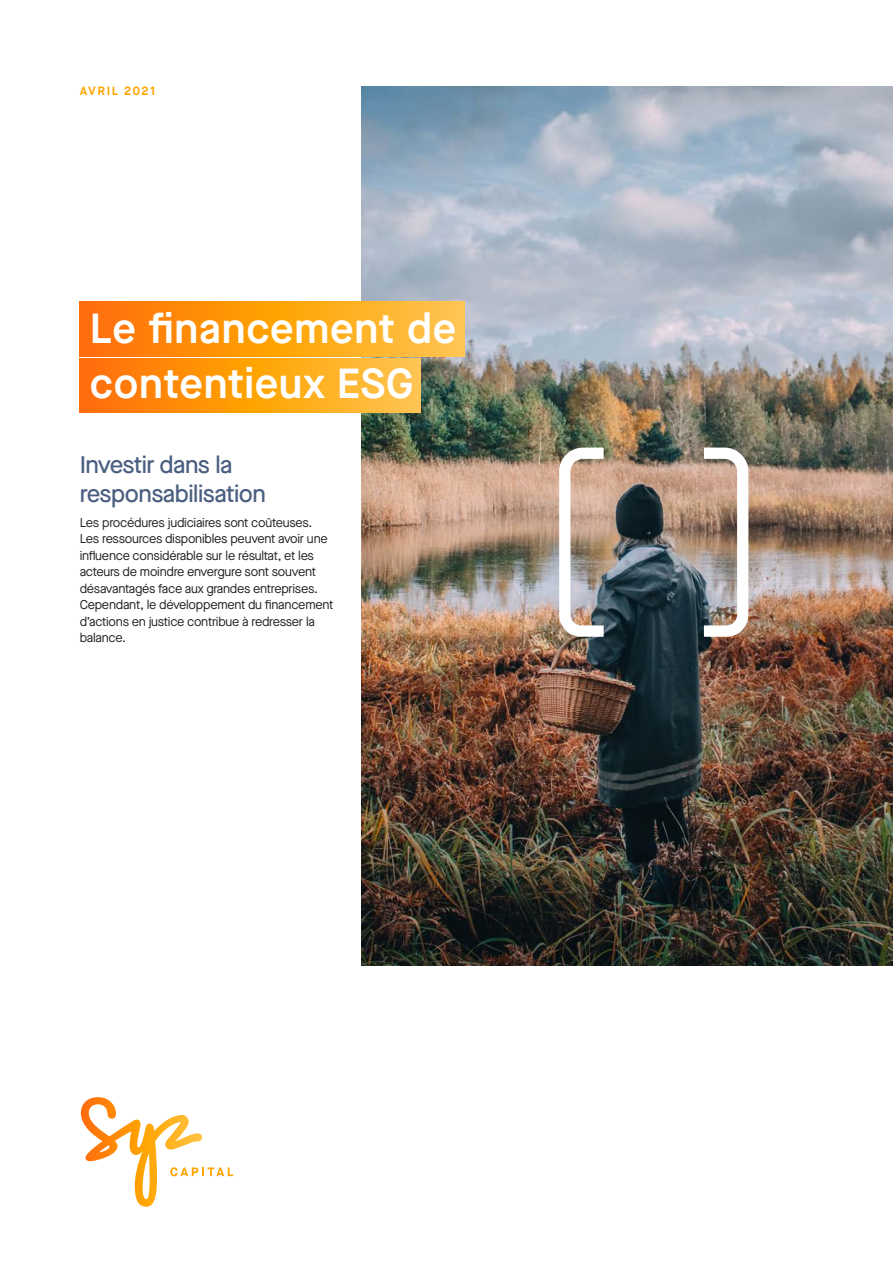
<style>
.page{position:relative;width:893px;height:1263px;background:#fff}
.page>*{position:absolute;margin:0;border:0;box-sizing:border-box;transform-origin:0 0}
.t1{font:600 42px "Maison Neue";letter-spacing:.015em;color:#fff}
.texte{font:500 24px/28.8px "Maison Neue";letter-spacing:-.02em;color:#4b5f80}
.texte-2{font:12.75px/16.5px "Maison Neue";letter-spacing:-.02em;color:#231f20}
.t2{font:700 12px "Maison Neue";letter-spacing:.13em;color:#ffa400}
</style>
<div class="page">
<img style="left:361px;top:86px;width:532px;height:879px">
<svg style="left:80px;top:358px;width:341px;height:55px;background:#ff9d18"></svg>
<svg style="left:80px;top:302px;width:384px;height:54px;background:#ff9d18"></svg>
<img style="left:553px;top:442px;width:62px;height:200px">
<img style="left:693px;top:442px;width:61px;height:200px">
<svg style="left:81px;top:1097px;width:152px;height:110px"></svg>
<p class="t2" style="left:80px;top:84px;width:78px">AVRIL 2021</p>
<p class="t1" style="left:90px;top:299px;width:368px">Le financement de</p>
<p class="t1" style="left:90px;top:354px;width:325px">contentieux ESG</p>
<p class="texte" style="left:80px;top:450px;width:188px">Investir dans la responsabilisation</p>
<p class="texte-2" style="left:80px;top:514px;width:255px">Les procédures judiciaires sont coûteuses.<br>Les ressources disponibles peuvent avoir une influence considérable sur le résultat, et les acteurs de moindre envergure sont souvent désavantagés face aux grandes entreprises.<br>Cependant, le développement du financement d’actions en justice contribue à redresser la balance.</p>
</div>
